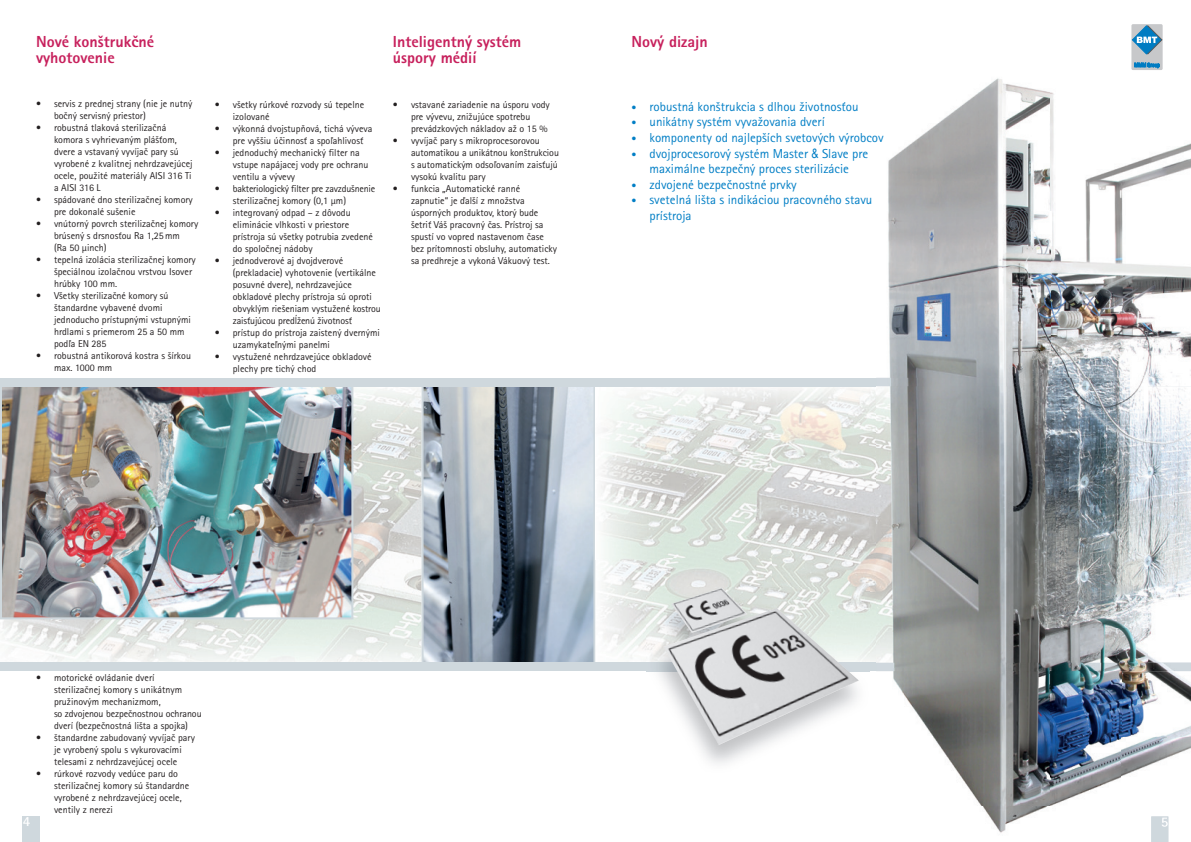
<style>
.page{position:relative;width:1191px;height:842px;background:#fff}
.page>*{position:absolute;margin:0;border:0;box-sizing:border-box;transform-origin:0 0}
.t1{font:800 16px/16px "Rotis Sans Serif Std";color:#c7205c}
.t2{font:700 14px "Rotis Sans Serif Std";color:#fff}
.t3{font:13px/15.6px "Rotis Sans Serif Std";color:#007ec5;text-align:center}
.t4{font:10px/12px "Rotis Sans Serif Std";color:#231f20}
.t5{font:10px/12px "Rotis Sans Serif Std";letter-spacing:-.02em;color:#231f20}
.s1{font-size:10px}
.s2{font-family:"Arial Narrow"}
</style>
<div class="page">
<div style="left:23px;top:816px;width:17px;height:26px;background:#cfd8dd"></div>
<div style="left:1131px;top:24px;width:31px;height:46px;background:#c7c8ca;border-radius:2px"></div>
<svg style="left:1134px;top:62px;width:25px;height:6px"></svg>
<svg style="left:1132px;top:26px;width:30px;height:28px"></svg>
<img style="left:0;top:386px;width:421px;height:277px">
<svg style="left:421px;top:386px;width:174px;height:277px;background:#939ea9"></svg>
<img style="left:595px;top:386px;width:176px;height:173px">
<img style="left:771px;top:386px;width:105px;height:207px">
<img style="left:595px;top:559px;width:70px;height:104px">
<img style="left:665px;top:559px;width:106px;height:29px">
<img style="left:869px;top:593px;width:7px;height:70px">
<div style="left:0;top:663px;width:1191px;height:8px;background:#cfd8dd"></div>
<img style="left:3px;top:386px;width:347px;height:230px">
<div style="left:0;top:381px;width:353px;height:238px;border:2px solid #cfd8dd"></div>
<div style="left:0;top:378px;width:1191px;height:8px;background:#cfd8dd"></div>
<img style="left:877px;top:78px;width:174px;height:300px">
<img style="left:1051px;top:92px;width:140px;height:295px">
<img style="left:1121px;top:387px;width:70px;height:455px">
<img style="left:893px;top:671px;width:228px;height:162px">
<img style="left:1151px;top:816px;width:17px;height:26px">
<svg style="left:1161px;top:818px;width:6px;height:9px"></svg>
<img style="left:876px;top:386px;width:271px;height:277px">
<img style="left:894px;top:663px;width:297px;height:8px">
<img style="left:891px;top:378px;width:300px;height:8px">
<img style="left:647px;top:588px;width:222px;height:176px">
<img style="left:663px;top:588px;width:196px;height:157px">
<h1 class="t1" style="left:36px;top:33px;width:120px">Nové konštrukčné vyhotovenie</h1>
<p class="t4" style="left:54px;top:97px;width:140px;text-indent:-18px">• servis z prednej strany (nie je nutný bočný servisný priestor)</p>
<p class="t4" style="left:54px;top:121px;width:140px;text-indent:-18px">• robustná tlaková sterilizačná komora s vyhrievaným plášťom, dvere a vstavaný vyvíjač pary sú vyrobené z kvalitnej nehrdzavejúcej ocele, použité materiály AISI 316 Ti a AISI 316 L</p>
<p class="t4" style="left:54px;top:193px;width:140px;text-indent:-18px">• spádované dno sterilizačnej komory pre dokonalé sušenie</p>
<p class="t4" style="left:54px;top:217px;width:146px;text-indent:-18px">• vnútorný povrch sterilizačnej komory brúsený s drsnosťou Ra 1,25 mm<br>(Ra 50 μinch)</p>
<p class="t4" style="left:54px;top:253px;width:143px;text-indent:-18px">• tepelná izolácia sterilizačnej komory špeciálnou izolačnou vrstvou Isover hrúbky 100 mm.</p>
<p class="t4" style="left:54px;top:289px;width:138px;text-indent:-18px">• Všetky sterilizačné komory sú štandardne vybavené dvomi jednoducho prístupnými vstupnými hrdlami s priemerom 25 a 50 mm podľa EN 285</p>
<p class="t4" style="left:54px;top:349px;width:138px;text-indent:-18px">• robustná antikorová kostra s šírkou max. 1000 mm</p>
<p class="t4" style="left:233px;top:98px;width:133px;text-indent:-18px">• všetky rúrkové rozvody sú tepelne izolované</p>
<p class="t4" style="left:233px;top:122px;width:141px;text-indent:-18px">• výkonná dvojstupňová, tichá výveva pre vyššiu účinnosť a spoľahlivosť</p>
<p class="t4" style="left:233px;top:146px;width:137px;text-indent:-18px">• jednoduchý mechanický filter na vstupe napájacej vody pre ochranu ventilu a vývevy</p>
<p class="t5" style="left:233px;top:182px;width:144px;text-indent:-18px">• bakteriologický filter pre zavzdušnenie sterilizačnej komory (0,1 μm)</p>
<p class="t4" style="left:233px;top:206px;width:142px;text-indent:-18px">• integrovaný odpad – z dôvodu eliminácie vlhkosti v priestore prístroja sú všetky potrubia zvedené do spoločnej nádoby</p>
<p class="t4" style="left:233px;top:254px;width:150px;text-indent:-18px">• jednodverové aj dvojdverové (prekladacie) vyhotovenie (vertikálne posuvné dvere), nehrdzavejúce obkladové plechy prístroja sú oproti obvyklým riešeniam vystužené kostrou zaisťujúcou predĺženú životnosť</p>
<p class="t4" style="left:233px;top:326px;width:149px;text-indent:-18px">• prístup do prístroja zaistený dvernými uzamykateľnými panelmi</p>
<p class="t4" style="left:233px;top:350px;width:140px;text-indent:-18px">• vystužené nehrdzavejúce obkladové plechy pre tichý chod</p>
<h1 class="t1" style="left:393px;top:33px;width:130px">Inteligentný systém úspory médií</h1>
<p class="t4" style="left:411px;top:99px;width:140px;text-indent:-18px">• vstavané zariadenie na úsporu vody pre vývevu, znižujúce spotrebu prevádzkových nákladov až o 15 %</p>
<p class="t4" style="left:411px;top:135px;width:149px;text-indent:-18px">• vyvíjač pary s mikroprocesorovou automatikou a unikátnou konštrukciou s automatickým odsoľovaním zaisťujú vysokú kvalitu pary</p>
<p class="t4" style="left:411px;top:183px;width:148px;text-indent:-18px">• funkcia „Automatické ranné zapnutie“ je ďalší z množstva úsporných produktov, ktorý bude šetriť Váš pracovný čas. Prístroj sa spustí vo vopred nastavenom čase bez prítomnosti obsluhy, automaticky sa predhreje a vykoná Vákuový test.</p>
<h1 class="t1" style="left:631px;top:33px;width:78px">Nový dizajn</h1>
<h3 class="t3" style="left:631px;top:98px;width:229px"><span class="s1">•</span> robustná konštrukcia s dlhou životnosťou</h3>
<h3 class="t3" style="left:631px;top:114px;width:195px"><span class="s1">•</span> unikátny systém vyvažovania dverí</h3>
<h3 class="t3" style="left:631px;top:130px;width:254px"><span class="s1">•</span> komponenty od najlepších svetových výrobcov</h3>
<h3 class="t3" style="left:631px;top:145px;width:238px"><span class="s1">•</span> dvojprocesorový systém Master <span class="s2">&amp;</span> Slave pre maximálne bezpečný proces sterilizácie</h3>
<h3 class="t3" style="left:631px;top:176px;width:167px"><span class="s1">•</span> zdvojené bezpečnostné prvky</h3>
<h3 class="t3" style="left:649px;top:192px;width:224px;text-align:left;text-indent:-18px"><span class="s1">•</span> svetelná lišta s indikáciou pracovného stavu prístroja</h3>
<p class="t4" style="left:54px;top:671px;width:149px;text-indent:-18px">• motorické ovládanie dverí sterilizačnej komory s unikátnym pružinovým mechanizmom,<br>so zdvojenou bezpečnostnou ochranou dverí (bezpečnostná lišta a spojka)</p>
<p class="t4" style="left:36px;top:731px;width:160px;text-align:center">• štandardne zabudovaný vyvíjač pary je vyrobený spolu s vykurovacími telesami z nehrdzavejúcej ocele</p>
<p class="t4" style="left:54px;top:767px;width:137px;text-indent:-18px">• rúrkové rozvody vedúce paru do sterilizačnej komory sú štandardne vyrobené z nehrdzavejúcej ocele, ventily z nerezi</p>
<h2 class="t2" style="left:23px;top:813px;width:9px">4</h2>
</div>
